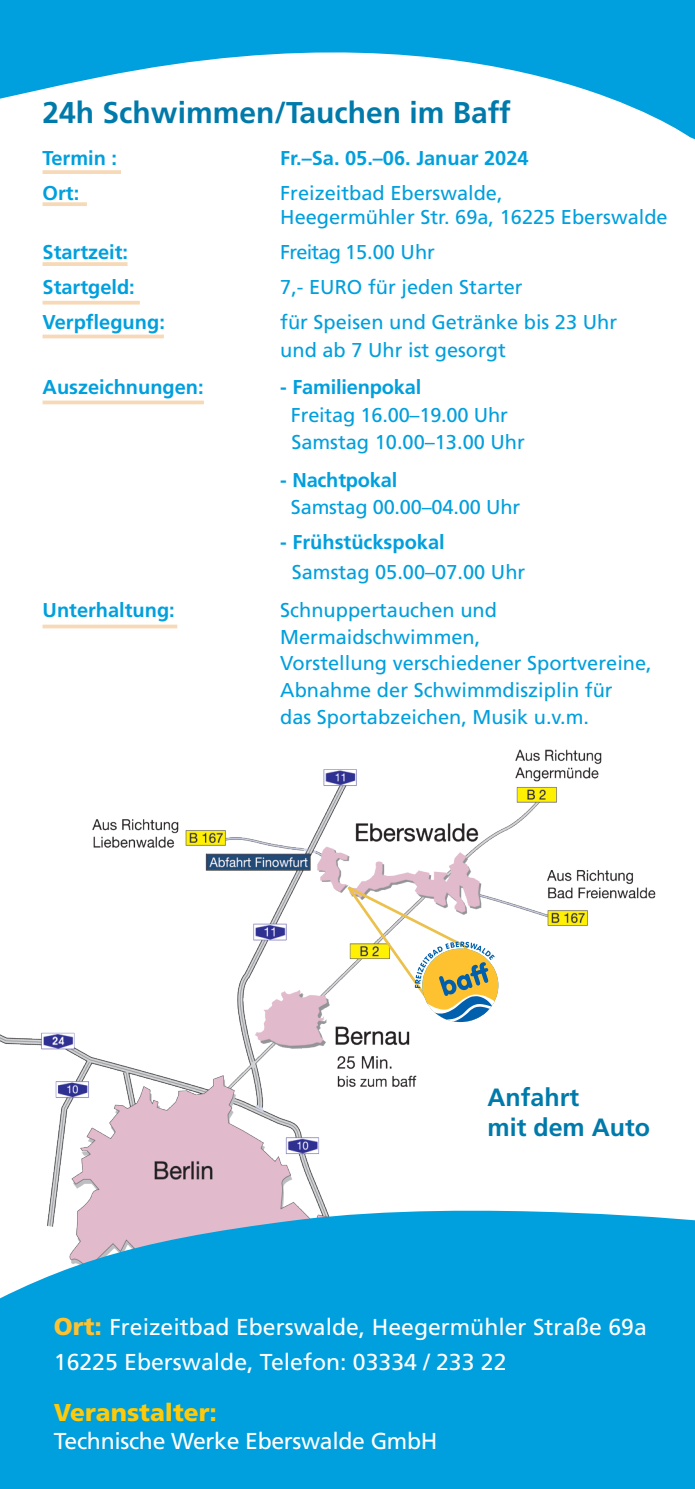
<style>
.page{position:relative;width:695px;height:1489px;background:#fff}
.page>*{position:absolute;margin:0;border:0;box-sizing:border-box;transform-origin:0 0}
.t1{font:700 30px "Frutiger";color:#007aaa}
.t2{font:700 25px/30px "Frutiger";color:#007aaa}
.t3{font:900 24.25px "Frutiger";color:#feca0a}
.t4{font:23px/35.2px "Frutiger";color:#fff}
.t5{font:20px/26.8px "Frutiger";color:#009fdd}
.t6{font:700 20px "Frutiger";color:#009fdd}
.t7{font:20px "Frutiger";letter-spacing:-.04em;color:#009fdd}
.s1{font-weight:900;font-size:24.25px;color:#fec231}
</style>
<div class="page">
<svg style="left:0;top:0;width:694px;height:206px"></svg>
<svg style="left:43px;top:400px;width:161px;height:4px"></svg>
<svg style="left:43px;top:334px;width:121px;height:4px"></svg>
<hr style="left:43px;top:262px;width:84px;height:4px;background:#f7d9b7">
<svg style="left:43px;top:202px;width:44px;height:4px"></svg>
<svg style="left:43px;top:170px;width:78px;height:4px"></svg>
<hr style="left:43px;top:301px;width:97px;height:3px;background:#f7d9b7">
<svg style="left:43px;top:624px;width:134px;height:4px"></svg>
<img style="left:0;top:749px;width:656px;height:448px">
<svg style="left:0;top:1197px;width:694px;height:291px;background:#1aa6de"></svg>
<svg style="left:345px;top:883px;width:149px;height:138px"></svg>
<h1 class="t1" style="left:43px;top:95px;width:469px">24h Schwimmen/Tauchen im Baff</h1>
<p class="t6" style="left:43px;top:146px;width:76px">Termin :</p>
<p class="t6" style="left:280px;top:146px;width:250px">Fr.–Sa. 05.–06. Januar 2024</p>
<p class="t6" style="left:43px;top:181px;width:38px">Ort:</p>
<p class="t5" style="left:280px;top:181px;width:389px;line-height:24px">Freizeitbad Eberswalde,<br>Heegermühler Str. 69a, 16225 Eberswalde</p>
<p class="t6" style="left:43px;top:240px;width:87px">Startzeit:</p>
<p class="t7" style="left:280px;top:240px;width:156px">Freitag 15.00 Uhr</p>
<p class="t6" style="left:43px;top:275px;width:94px">Startgeld:</p>
<p class="t5" style="left:280px;top:274px;width:244px">7,- EURO für jeden Starter</p>
<p class="t6" style="left:43px;top:310px;width:124px">Verpflegung:</p>
<p class="t5" style="left:280px;top:308px;width:338px;line-height:27.5px">für Speisen und Getränke bis 23 Uhr und ab 7 Uhr ist gesorgt</p>
<p class="t6" style="left:43px;top:375px;width:163px">Auszeichnungen:</p>
<p class="t6" style="left:280px;top:375px;width:142px">- Familienpokal</p>
<p class="t5" style="left:291px;top:401px;width:235px;line-height:27.5px">Freitag 16.00–19.00 Uhr<br>Samstag 10.00–13.00 Uhr</p>
<p class="t6" style="left:280px;top:468px;width:119px">- Nachtpokal</p>
<p class="t5" style="left:291px;top:494px;width:231px">Samstag 00.00–04.00 Uhr</p>
<p class="t6" style="left:280px;top:530px;width:166px">- Frühstückspokal</p>
<p class="t5" style="left:292px;top:559px;width:235px">Samstag 05.00–07.00 Uhr</p>
<p class="t6" style="left:43px;top:598px;width:134px">Unterhaltung:</p>
<p class="t5" style="left:280px;top:596px;width:373px">Schnuppertauchen und<br>Mermaidschwimmen,<br>Vorstellung verschiedener Sportvereine,<br>Abnahme der Schwimmdisziplin für<br>das Sportabzeichen, Musik u.v.m.</p>
<p class="t2" style="left:487px;top:1082px;width:164px">Anfahrt<br>mit dem Auto</p>
<p class="t4" style="left:54px;top:1309px;width:594px"><span class="s1">Ort:</span> Freizeitbad Eberswalde, Heegermühler Straße 69a<br>16225 Eberswalde, Telefon: 03334 / 233 22</p>
<p class="t3" style="left:54px;top:1398px;width:165px">Veranstalter:</p>
<p class="t4" style="left:54px;top:1423px;width:385px">Technische Werke Eberswalde GmbH</p>
</div>
